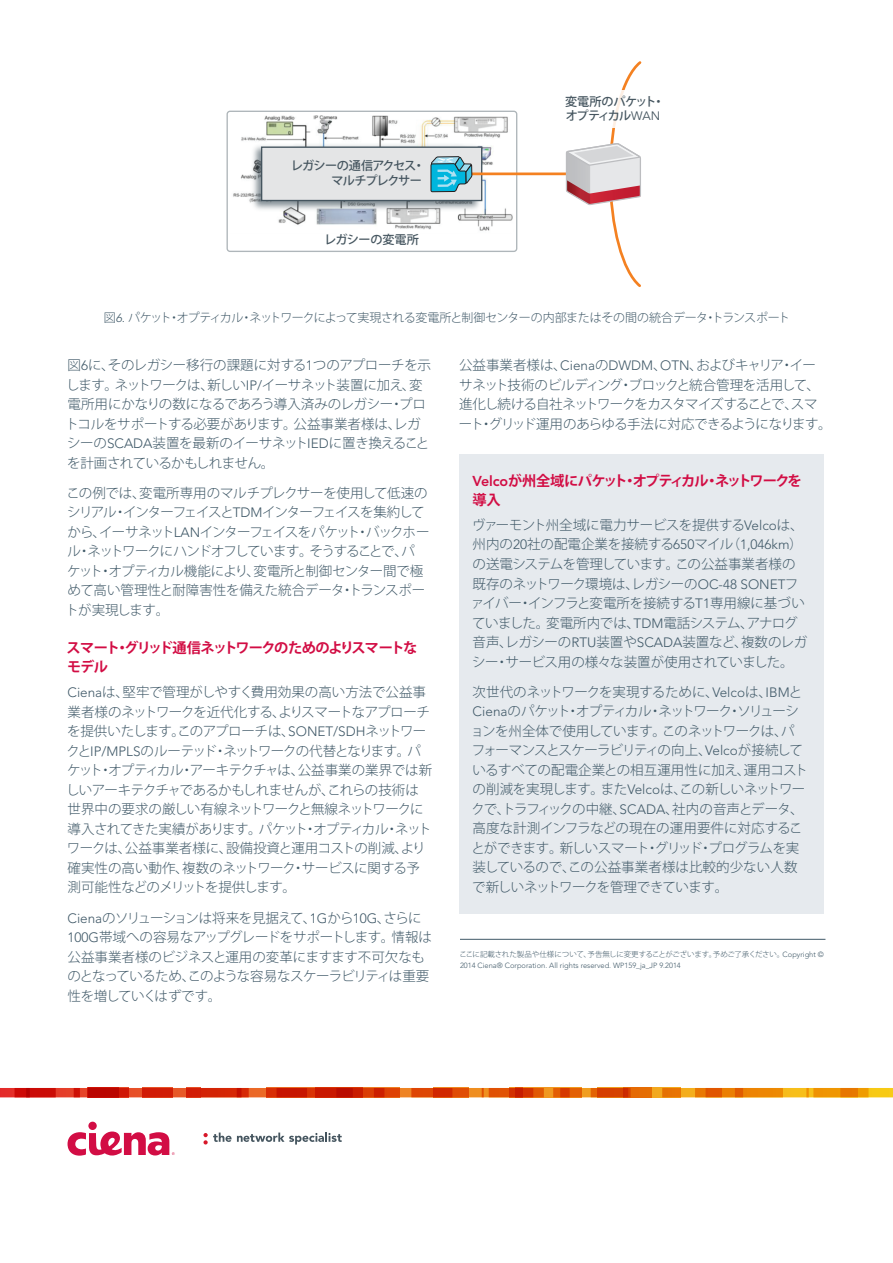
<style>
.page{position:relative;width:893px;height:1263px;background:#fff}
.page>*{position:absolute;margin:0;border:0;box-sizing:border-box;transform-origin:0 0}
.Headline_for_body_co{font:700 14.25px/19.5px "Koz Go Pro";letter-spacing:-.09em;color:#d20d44}
.Body_Copy{font:300 13.5px/19.5px "Koz Go Pro";letter-spacing:-.04em;color:#405968}
.Body_Copy-2{font:300 13.5px/19.5px "Koz Go Pro";letter-spacing:-.02em;color:#405968}
.Body_Copy-3{font:300 13.5px/19.5px "Koz Go Pro";letter-spacing:-.06em;color:#405968}
.t1{font:500 12.15px/14.5px "Koz Go Pro";letter-spacing:-.055em;color:#45555f;text-align:right}
.t2{font:500 12.15px "Koz Go Pro";letter-spacing:-.02em;color:#45555f}
.t3{font:300 12px "Koz Go Pro";letter-spacing:-.04em;color:#405968}
.Legal_Copy{font:300 7.5px/11.2px "Avenir";color:#405968}
.s1{font-family:"Avenir";font-weight:400}
.s2{font-family:"Avenir";font-style:italic}
.s3{font-family:"Avenir"}
.s4{font-family:"Avenir";font-weight:800}
.s5{font-family:"Koz Go Pro"}
</style>
<div class="page">
<hr style="left:460px;top:939px;width:365px;height:1px;background:#405968">
<img style="left:228px;top:110px;width:297px;height:140px">
<div style="left:262px;top:147px;width:220px;height:53px;background:#e4e5e6"></div>
<div style="left:261px;top:147px;width:221px;height:54px;border:1px solid #45555f"></div>
<div style="left:226px;top:111px;width:291px;height:141px;border:1px solid #afb6ba;border-radius:3px"></div>
<hr style="left:455px;top:172px;width:133px;height:3px;background:#f48121">
<svg style="left:430px;top:110px;width:43px;height:137px"></svg>
<svg style="left:565px;top:61px;width:77px;height:226px"></svg>
<div style="left:569px;top:90px;width:92px;height:37px;background:#fff"></div>
<div style="left:459px;top:454px;width:365px;height:460px;background:#e6eaee"></div>
<div style="left:88px;top:1122px;width:9px;height:8px;background:#d20d44;border-radius:50%"></div>
<svg style="left:68px;top:1131px;width:107px;height:25px"></svg>
<svg style="left:203px;top:1132px;width:139px;height:12px"></svg>
<svg style="left:249px;top:1088px;width:87px;height:9px"></svg>
<div style="left:277px;top:1088px;width:30px;height:9px;background:#c71500"></div>
<svg style="left:384px;top:1088px;width:27px;height:9px"></svg>
<svg style="left:484px;top:1088px;width:5px;height:9px"></svg>
<div style="left:489px;top:1088px;width:44px;height:9px;background:#e05204"></div>
<svg style="left:631px;top:1088px;width:31px;height:9px"></svg>
<svg style="left:411px;top:1088px;width:73px;height:9px"></svg>
<svg style="left:336px;top:1088px;width:48px;height:9px"></svg>
<svg style="left:80px;top:1088px;width:169px;height:9px"></svg>
<svg style="left:523px;top:1088px;width:37px;height:9px"></svg>
<div style="left:806px;top:1088px;width:62px;height:9px;background:#f7c119"></div>
<div style="left:813px;top:1088px;width:45px;height:9px;background:#ef9502"></div>
<svg style="left:840px;top:1088px;width:53px;height:9px"></svg>
<svg style="left:662px;top:1088px;width:33px;height:9px"></svg>
<svg style="left:695px;top:1088px;width:11px;height:9px"></svg>
<svg style="left:56px;top:1088px;width:24px;height:9px"></svg>
<svg style="left:88px;top:1088px;width:40px;height:9px"></svg>
<svg style="left:783px;top:1088px;width:26px;height:9px"></svg>
<svg style="left:0;top:1088px;width:15px;height:9px"></svg>
<svg style="left:15px;top:1088px;width:41px;height:9px"></svg>
<svg style="left:560px;top:1088px;width:71px;height:9px"></svg>
<svg style="left:706px;top:1088px;width:77px;height:9px"></svg>
<svg style="left:434px;top:1088px;width:35px;height:9px"></svg>
<svg style="left:510px;top:1088px;width:13px;height:9px"></svg>
<div style="left:89px;top:1088px;width:29px;height:9px;background:#ba0500"></div>
<div style="left:186px;top:1088px;width:15px;height:9px;background:#d21d06"></div>
<div style="left:143px;top:1088px;width:30px;height:9px;background:#d11c06"></div>
<svg style="left:201px;top:1088px;width:40px;height:9px"></svg>
<p class="t1" style="left:291px;top:159px;width:136px">レガシーの通信アクセス・マルチプレクサー</p>
<p class="t2" style="left:324px;top:231px;width:96px">レガシーの変電所</p>
<p class="t1" style="left:565px;top:95px;width:101px;text-align:left">変電所のパケット・オプティカル<span class="s1">WAN</span></p>
<p class="t3" style="left:104px;top:310px;width:688px">図<span class="s2">6.</span> パケット・オプティカル・ネットワークによって実現される変電所と制御センターの内部またはその間の統合データ・トランスポート</p>
<p class="Body_Copy" style="left:66px;top:355px;width:367px">図<span class="s3">6</span>に、そのレガシー移行の課題に対する<span class="s3">1</span>つのアプローチを示します。ネットワークは、新しい<span class="s3">IP/</span>イーサネット装置に加え、変電所用にかなりの数になるであろう導入済みのレガシー・プロトコルをサポートする必要があります。公益事業者様は、レガシーの<span class="s3">SCADA</span>装置を最新のイーサネット<span class="s3">IED</span>に置き換えることを計画されているかもしれません。</p>
<p class="Body_Copy-3" style="left:66px;top:483px;width:365px">この例では、変電所専用のマルチプレクサーを使用して低速のシリアル・インターフェイスと<span class="s3">TDM</span>インターフェイスを集約してから、イーサネット<span class="s3">LAN</span>インターフェイスをパケット・バックホール・ネットワークにハンドオフしています。そうすることで、パケット・オプティカル機能により、変電所と制御センター間で極めて高い管理性と耐障害性を備えた統合データ・トランスポートが実現します。</p>
<p class="Headline_for_body_co" style="left:67px;top:639px;width:352px">スマート・グリッド通信ネットワークのためのよりスマートなモデル</p>
<p class="Body_Copy" style="left:66px;top:683px;width:368px"><span class="s3">Ciena</span>は、堅牢で管理がしやすく費用効果の高い方法で公益事業者様のネットワークを近代化する、よりスマートなアプローチを提供いたします。このアプローチは、<span class="s3">SONET/SDH</span>ネットワークと<span class="s3">IP/MPLS</span>のルーテッド・ネットワークの代替となります。パケット・オプティカル・アーキテクチャは、公益事業の業界では新しいアーキテクチャであるかもしれませんが、これらの技術は世界中の要求の厳しい有線ネットワークと無線ネットワークに導入されてきた実績があります。パケット・オプティカル・ネットワークは、公益事業者様に、設備投資と運用コストの削減、より確実性の高い動作、複数のネットワーク・サービスに関する予測可能性などのメリットを提供します。</p>
<p class="Body_Copy" style="left:68px;top:908px;width:366px"><span class="s3">Ciena</span>のソリューションは将来を見据えて、<span class="s3">1G</span>から<span class="s3">10G</span>、さらに<br><span class="s3">100G</span>帯域への容易なアップグレードをサポートします。情報は公益事業者様のビジネスと運用の変革にますます不可欠なものとなっているため、このような容易なスケーラビリティは重要性を増していくはずです。</p>
<p class="Body_Copy" style="left:459px;top:355px;width:374px">公益事業者様は、<span class="s3">Ciena</span>の<span class="s3">DWDM</span>、<span class="s3">OTN</span>、およびキャリア・イーサネット技術のビルディング・ブロックと統合管理を活用して、進化し続ける自社ネットワークをカスタマイズすることで、スマート・グリッド運用のあらゆる手法に対応できるようになります。</p>
<p class="Headline_for_body_co" style="left:472px;top:471px;width:331px"><span class="s4">Velco</span>が州全域にパケット・オプティカル・ネットワークを導入</p>
<p class="Body_Copy-2" style="left:471px;top:515px;width:338px">ヴァーモント州全域に電力サービスを提供する<span class="s3">Velco</span>は、州内の<span class="s3">20</span>社の配電企業を接続する<span class="s3">650</span>マイル（<span class="s3">1,046km</span>）の送電システムを管理しています。この公益事業者様の既存のネットワーク環境は、レガシーの<span class="s3">OC-48 SONET</span>ファイバー・インフラと変電所を接続する<span class="s3">T1</span>専用線に基づいていました。変電所内では、<span class="s3">TDM</span>電話システム、アナログ音声、レガシーの<span class="s3">RTU</span>装置や<span class="s3">SCADA</span>装置など、複数のレガシー・サービス用の様々な装置が使用されていました。</p>
<p class="Body_Copy" style="left:471px;top:682px;width:339px">次世代のネットワークを実現するために、<span class="s3">Velco</span>は、<span class="s3">IBM</span>と<br><span class="s3">Ciena</span>のパケット・オプティカル・ネットワーク・ソリューションを州全体で使用しています。このネットワークは、パフォーマンスとスケーラビリティの向上、<span class="s3">Velco</span>が接続しているすべての配電企業との相互運用性に加え、運用コストの削減を実現します。また<span class="s3">Velco</span>は、この新しいネットワークで、トラフィックの中継、<span class="s3">SCADA</span>、社内の音声とデータ、高度な計測インフラなどの現在の運用要件に対応することができます。新しいスマート・グリッド・プログラムを実装しているので、この公益事業者様は比較的少ない人数で新しいネットワークを管理できています。</p>
<p class="Legal_Copy" style="left:459px;top:948px;width:366px"><span class="s5">ここに記載された製品や仕様について、予告無しに変更することがございます。予めご了承ください。</span>Copyright ©<br>2014 Ciena® Corporation. All rights reserved. WP159_ja_JP 9.2014</p>
</div>
